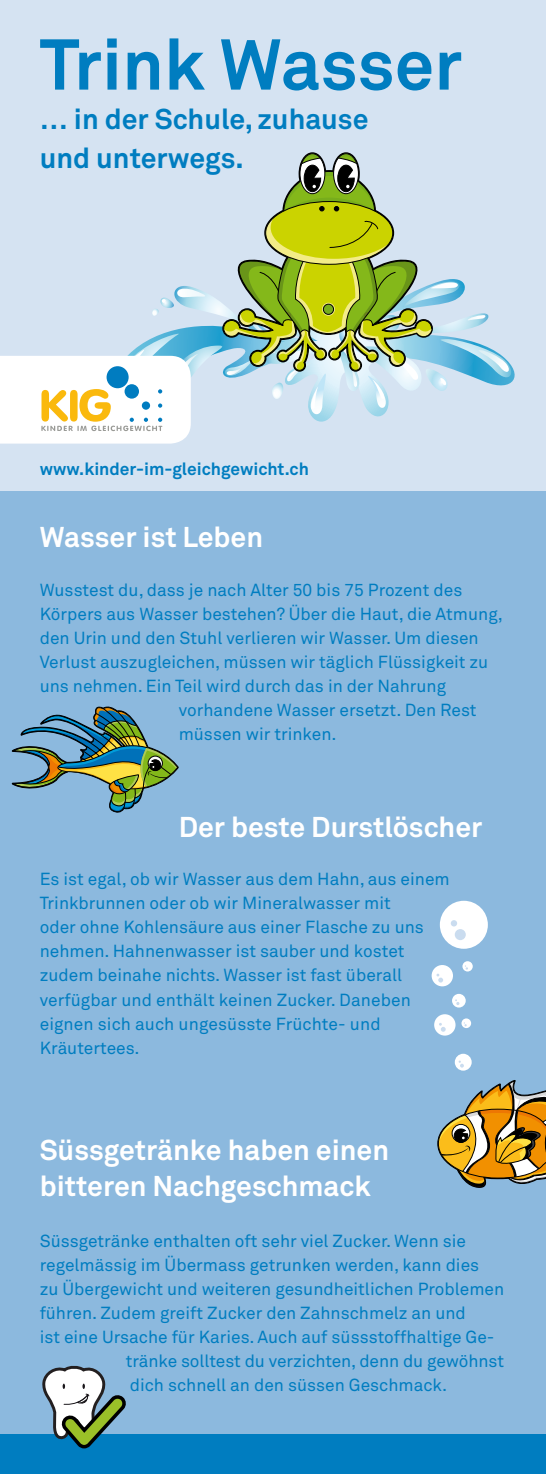
<style>
.page{position:relative;width:546px;height:1474px;background:#fff}
.page>*{position:absolute;margin:0;border:0;box-sizing:border-box;transform-origin:0 0}
.t1{font:700 70.88px "Akkurat";color:#007dc0}
.t2{font:700 28.35px/36.8px "Akkurat";color:#fff}
.t3{font:700 28.35px/38.5px "Akkurat";color:#007dc0}
.t4{font:17.32px/24.2px "Akkurat";color:#007dc0}
.t5{font:700 17.32px "Akkurat";color:#007dc0}
</style>
<div class="page">
<div style="left:0;top:0;width:546px;height:491px;background:#d5e3f2"></div>
<div style="left:0;top:491px;width:546px;height:982px;background:#8cb9de"></div>
<div style="left:0;top:1434px;width:546px;height:39px;background:#007dc0"></div>
<div style="left:333px;top:153px;width:26px;height:41px;border:1px solid #000;border-radius:50%"></div>
<div style="left:299px;top:153px;width:26px;height:41px;border:1px solid #000;border-radius:50%"></div>
<svg style="left:42px;top:1366px;width:84px;height:83px"></svg>
<div style="left:455px;top:1053px;width:16px;height:17px;background:#fff;border-radius:50%"></div>
<svg style="left:458px;top:1060px;width:6px;height:7px"></svg>
<div style="left:440px;top:900px;width:48px;height:48px;background:#fff;border-radius:50%"></div>
<div style="left:454px;top:929px;width:12px;height:11px;background:#cadcef;border-radius:50%"></div>
<svg style="left:451px;top:920px;width:6px;height:6px"></svg>
<div style="left:431px;top:965px;width:22px;height:21px;background:#fff;border-radius:50%"></div>
<svg style="left:436px;top:973px;width:7px;height:9px"></svg>
<div style="left:452px;top:993px;width:13px;height:14px;background:#fff;border-radius:50%"></div>
<svg style="left:455px;top:999px;width:4px;height:6px"></svg>
<svg style="left:461px;top:1018px;width:10px;height:10px"></svg>
<svg style="left:463px;top:1022px;width:3px;height:4px"></svg>
<div style="left:434px;top:1014px;width:21px;height:21px;background:#fff;border-radius:50%"></div>
<svg style="left:439px;top:1023px;width:6px;height:8px"></svg>
<svg style="left:462px;top:961px;width:10px;height:10px"></svg>
<svg style="left:437px;top:1080px;width:109px;height:108px"></svg>
<svg style="left:11px;top:706px;width:168px;height:107px"></svg>
<svg style="left:0;top:154px;width:515px;height:289px"></svg>
<h1 class="t1" style="left:40px;top:20px;width:424px">Trink Wasser</h1>
<h2 class="t3" style="left:40px;top:100px;width:330px">… in der Schule, zuhause und unterwegs.</h2>
<p class="t5" style="left:40px;top:458px;width:271px">www.kinder-im-gleichgewicht.ch</p>
<h2 class="t2" style="left:40px;top:519px;width:225px">Wasser ist Leben</h2>
<p class="t4" style="left:40px;top:578px;width:424px">Wusstest du, dass je nach Alter 50 bis 75 Prozent des</p>
<p class="t4" style="left:40px;top:602px;width:464px">Körpers aus Wasser bestehen? Über die Haut, die Atmung,</p>
<p class="t4" style="left:40px;top:626px;width:440px">den Urin und den Stuhl verlieren wir Wasser. Um diesen</p>
<p class="t4" style="left:40px;top:650px;width:450px">Verlust auszugleichen, müssen wir täglich Flüssigkeit zu</p>
<p class="t4" style="left:40px;top:674px;width:408px">uns nehmen. Ein Teil wird durch das in der Nahrung</p>
<p class="t4" style="left:179px;top:698px;width:299px">vorhandene Wasser ersetzt. Den Rest</p>
<p class="t4" style="left:179px;top:722px;width:159px">müssen wir trinken.</p>
<h2 class="t2" style="left:179px;top:808px;width:305px">Der beste Durstlöscher</h2>
<p class="t4" style="left:40px;top:867px;width:411px">Es ist egal, ob wir Wasser aus dem Hahn, aus einem Trinkbrunnen oder ob wir Mineralwasser mit<br>oder ohne Kohlensäure aus einer Flasche zu uns nehmen. Hahnenwasser ist sauber und kostet zudem beinahe nichts. Wasser ist fast überall verfügbar und enthält keinen Zucker. Daneben eignen sich auch ungesüsste Früchte- und Kräutertees.</p>
<h2 class="t2" style="left:40px;top:1131px;width:351px">Süssgetränke haben einen bitteren Nachgeschmack</h2>
<p class="t4" style="left:40px;top:1228px;width:428px">Süssgetränke enthalten oft sehr viel Zucker. Wenn sie</p>
<p class="t4" style="left:40px;top:1252px;width:441px">regelmässig im Übermass getrunken werden, kann dies</p>
<p class="t4" style="left:40px;top:1277px;width:466px">zu Übergewicht und weiteren gesundheitlichen Problemen</p>
<p class="t4" style="left:40px;top:1301px;width:428px">führen. Zudem greift Zucker den Zahnschmelz an und</p>
<p class="t4" style="left:40px;top:1325px;width:456px">ist eine Ursache für Karies. Auch auf süssstoffhaltige Ge-</p>
<p class="t4" style="left:126px;top:1349px;width:380px">tränke solltest du verzichten, denn du gewöhnst</p>
<p class="t4" style="left:130px;top:1373px;width:319px">dich schnell an den süssen Geschmack.</p>
</div>
